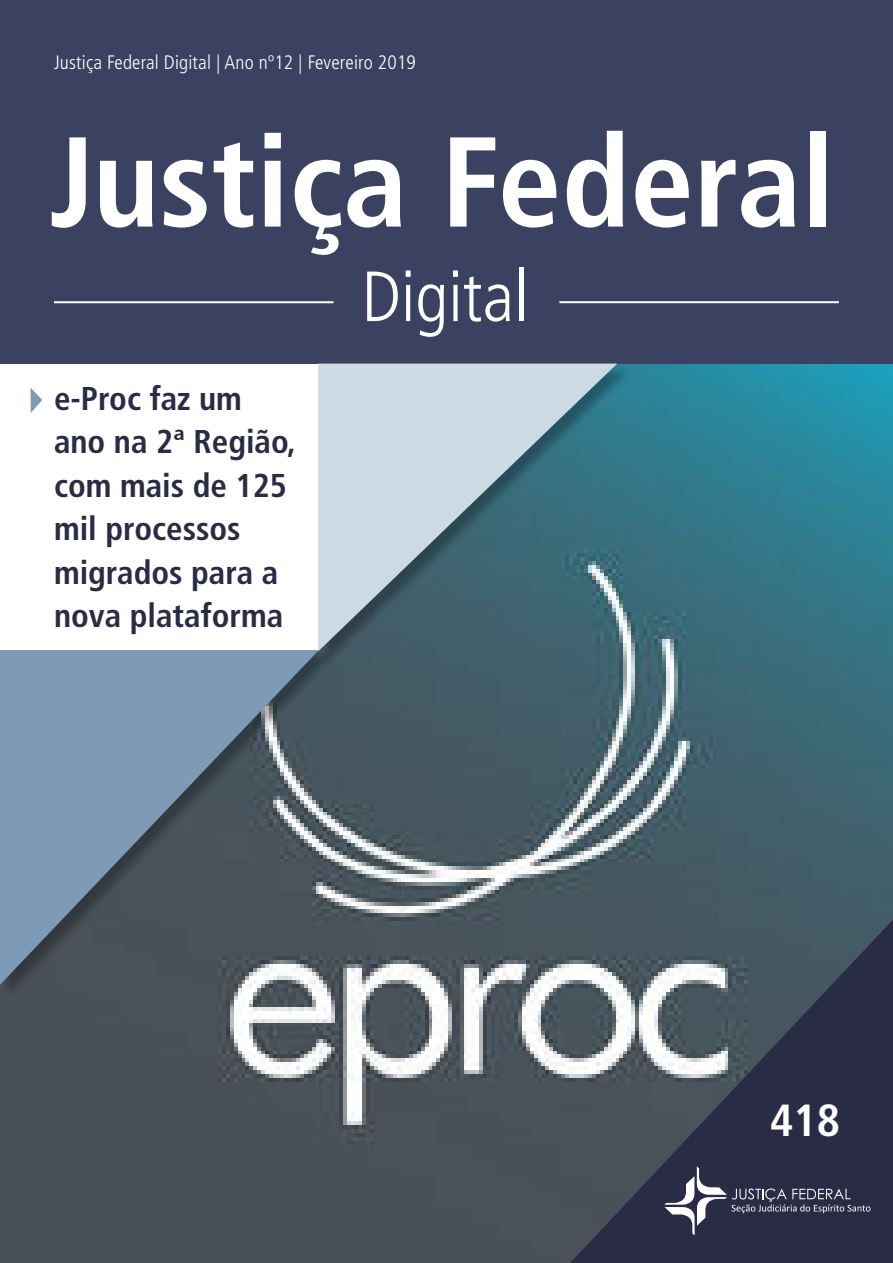
<style>
.page{position:relative;width:893px;height:1263px;background:#fff}
.page>*{position:absolute;margin:0;border:0;box-sizing:border-box;transform-origin:0 0}
.t1{font:condensed 127.65px "Frutiger 67 Bold";color:#fff}
.t2{font:condensed 70.95px "Frutiger 47 Light";color:#fff}
.t3{font:condensed 45px "Frutiger 67 Bold";color:#fff}
.t4{font:condensed 33px/43.5px "Frutiger 67 Bold";color:#2a2c45}
.t5{font:condensed 19.5px "Frutiger 47 Light";letter-spacing:.01em;color:#fff}
</style>
<div class="page">
<img style="left:1px;top:364px;width:892px;height:899px">
<div style="left:0;top:0;width:893px;height:364px;background:#3b4161"></div>
<hr style="left:559px;top:301px;width:280px;height:2px;background:#fff">
<svg style="left:570px;top:919px;width:323px;height:344px;background:#474f5e"></svg>
<svg style="left:664px;top:1166px;width:206px;height:69px;background:#414359"></svg>
<div style="left:0;top:647px;width:337px;height:353px;background:#000;opacity:.3"></div>
<svg style="left:0;top:649px;width:322px;height:336px;background:#667a8b"></svg>
<div style="left:0;top:364px;width:318px;height:285px;background:#fff"></div>
<svg style="left:31px;top:388px;width:11px;height:25px"></svg>
<hr style="left:54px;top:301px;width:280px;height:2px;background:#fff">
<div style="left:318px;top:364px;width:315px;height:303px;background:#000;opacity:.3"></div>
<svg style="left:318px;top:364px;width:299px;height:287px;background:#83a0ab"></svg>
<p class="t5" style="left:54px;top:51px;width:363px">Justiça Federal Digital | Ano nº12 | Fevereiro 2019</p>
<h1 class="t1" style="left:49px;top:107px;width:787px">Justiça Federal</h1>
<h2 class="t2" style="left:361px;top:256px;width:168px">Digital</h2>
<p class="t4" style="left:54px;top:377px;width:244px">e-Proc faz um ano na 2ª Região, com mais de 125 mil processos migrados para a nova plataforma</p>
<h3 class="t3" style="left:770px;top:1094px;width:72px">418</h3>
</div>
